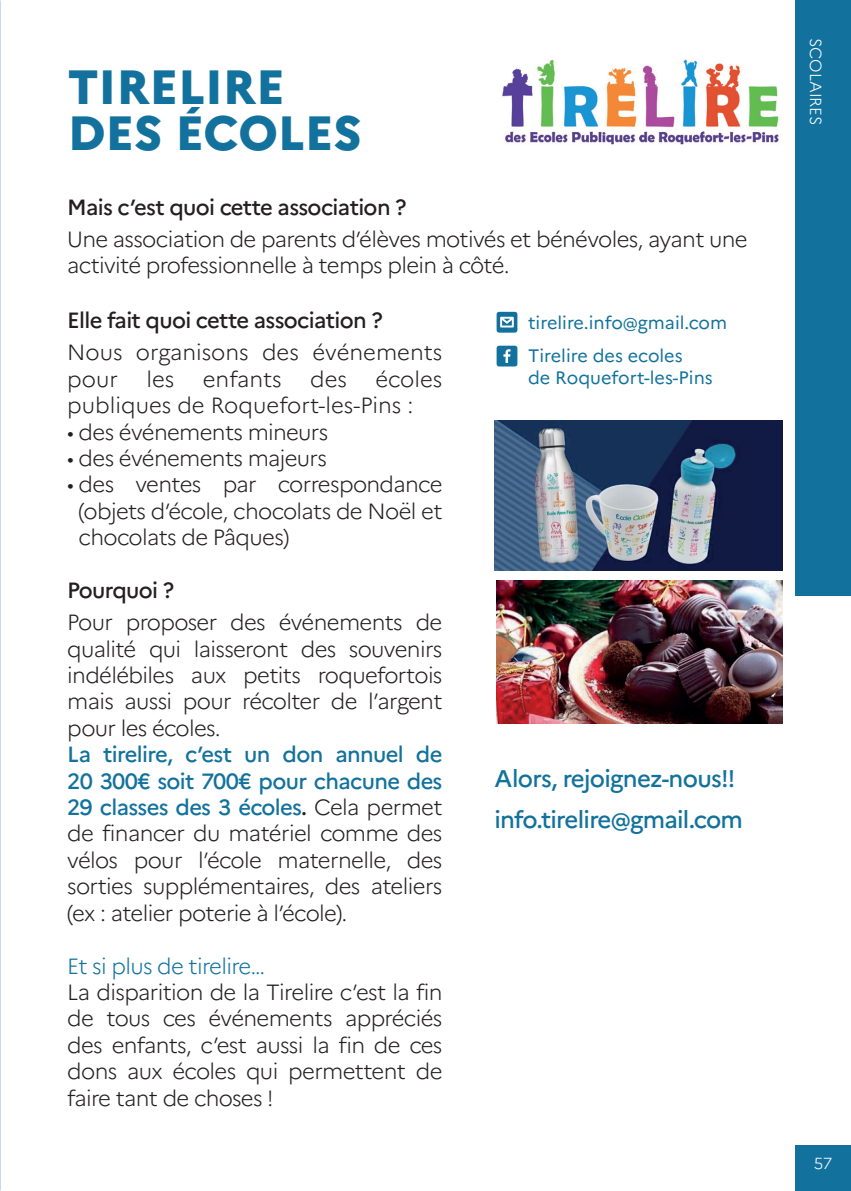
<style>
.page{position:relative;width:851px;height:1191px;background:#fff}
.page>*{position:absolute;margin:0;border:0;box-sizing:border-box;transform-origin:0 0}
.t1{font:800 48px/46px "Marianne";color:#12729d}
.t2{font:500 24px/40.2px "Marianne";letter-spacing:-.03em;color:#12729d}
.t3{font:300 22px/26.4px "Marianne";letter-spacing:-.03em;color:#231f20;text-align:justify}
.t4{font:300 22px/26.4px "Marianne";color:#231f20}
.t5{font:500 22px "Marianne";letter-spacing:-.03em;color:#231f20}
.t6{font:300 22px "Marianne";letter-spacing:-.03em;color:#12729d}
.t7{font:18px/33px "Marianne";color:#12729d}
.t8{font:300 16px "Marianne";color:#fff}
.s1{font-weight:500;color:#12729d}
.s2{font-weight:500}
</style>
<div class="page">
<div style="left:795px;top:1145px;width:55px;height:46px;background:#12729d"></div>
<div style="left:795px;top:0;width:55px;height:595px;background:#12729d"></div>
<img style="left:502px;top:59px;width:277px;height:86px">
<svg style="left:496px;top:312px;width:21px;height:21px"></svg>
<svg style="left:496px;top:346px;width:21px;height:20px"></svg>
<img style="left:494px;top:421px;width:288px;height:150px">
<img style="left:496px;top:580px;width:286px;height:143px">
<h1 class="t1" style="left:68px;top:60px;width:295px">TIRELIRE<br>DES ÉCOLES</h1>
<p class="t5" style="left:67px;top:190px;width:341px">Mais c’est quoi cette association ?</p>
<p class="t3" style="left:67px;top:224px;width:681px">Une association de parents d’élèves motivés et bénévoles, ayant une activité professionnelle à temps plein à côté.</p>
<p class="t5" style="left:67px;top:303px;width:317px">Elle fait quoi cette association ?</p>
<p class="t4" style="left:67px;top:338px;width:376px">Nous organisons des événements pour</p>
<p class="t4" style="left:67px;top:364px;width:376px;text-indent:308px">écoles publiques de Roquefort-les-Pins :</p>
<p class="t3" style="left:67px;top:417px;width:262px">• des événements mineurs</p>
<p class="t3" style="left:67px;top:443px;width:261px">• des événements majeurs</p>
<p class="t3" style="left:79px;top:470px;width:365px;text-indent:-11px">• des ventes par correspondance (objets d’école, chocolats de Noël et chocolats de Pâques)</p>
<p class="t5" style="left:67px;top:573px;width:108px">Pourquoi ?</p>
<p class="t3" style="left:67px;top:607px;width:376px">Pour proposer des événements de qualité qui laisseront des souvenirs indélébiles aux petits roquefortois mais aussi pour récolter de l’argent pour les écoles.</p>
<p class="t3" style="left:67px;top:739px;width:376px"><span class="s1">La tirelire, c’est un don annuel de 20 300€ soit 700€ pour chacune des 29 classes des 3 écoles</span><span class="s2">.</span> Cela permet de financer du matériel comme des vélos pour l’école maternelle, des sorties supplémentaires, des ateliers (ex : atelier poterie à l’école).</p>
<p class="t6" style="left:67px;top:948px;width:200px">Et si plus de tirelire…</p>
<p class="t3" style="left:67px;top:977px;width:377px">La disparition de la Tirelire c’est la fin de tous ces événements appréciés des enfants, c’est aussi la fin de ces dons aux écoles qui permettent de faire tant de choses !</p>
<p class="t3" style="left:146px;top:364px;width:30px">les</p>
<p class="t4" style="left:203px;top:364px;width:81px">enfants</p>
<p class="t3" style="left:310px;top:364px;width:38px">des</p>
<p class="t7" style="left:528px;top:305px;width:200px">tirelire.info@gmail.com<br>Tirelire des ecoles</p>
<p class="t7" style="left:528px;top:359px;width:186px">de Roquefort-les-Pins</p>
<p class="t2" style="left:494px;top:757px;width:250px">Alors, rejoignez-nous!! info.tirelire@gmail.com</p>
<p class="t8" style="left:828px;top:38px;width:89px;rotate:90deg">SCOLAIRES</p>
<p class="t8" style="left:813px;top:1151px;width:20px">57</p>
</div>
